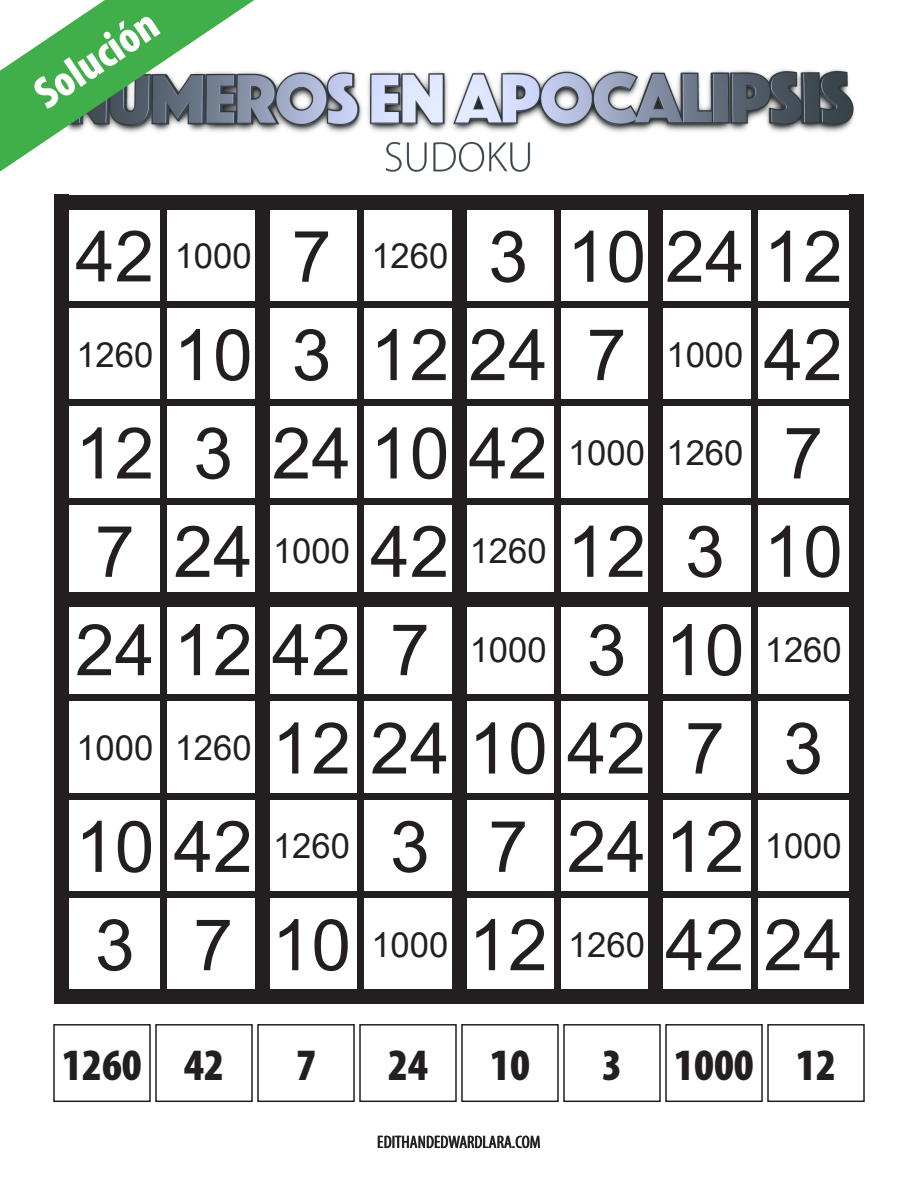
<style>
.page{position:relative;width:918px;height:1188px;background:#fff}
.page>*{position:absolute;margin:0;border:0;box-sizing:border-box;transform-origin:0 0}
.t1{font:71.25px/98.4px "Arial";color:#231f20}
.t2{font:900 condensed 45px "Myriad Pro";color:#231f20}
.t3{font:900 condensed 45px "Myriad Pro";color:#fff}
.t4{font:34.65px "Arial";color:#231f20}
.t5{font:condensed 18px "Myriad Pro";color:#231f20}
.s1{font-size:70.8px}
.s2{font-size:71.25px}
</style>
<div class="page">
<img style="left:254px;top:69px;width:600px;height:103px">
<svg style="left:0;top:0;width:254px;height:172px"></svg>
<div style="left:54px;top:195px;width:15px;height:809px;background:#231f20"></div>
<div style="left:161px;top:203px;width:6px;height:793px;background:#231f20"></div>
<div style="left:357px;top:203px;width:7px;height:793px;background:#231f20"></div>
<div style="left:554px;top:203px;width:7px;height:793px;background:#231f20"></div>
<div style="left:751px;top:203px;width:7px;height:793px;background:#231f20"></div>
<div style="left:849px;top:195px;width:15px;height:809px;background:#231f20"></div>
<div style="left:54px;top:195px;width:810px;height:15px;background:#231f20"></div>
<div style="left:62px;top:301px;width:794px;height:7px;background:#231f20"></div>
<div style="left:62px;top:399px;width:794px;height:7px;background:#231f20"></div>
<div style="left:62px;top:498px;width:794px;height:7px;background:#231f20"></div>
<div style="left:62px;top:694px;width:794px;height:7px;background:#231f20"></div>
<div style="left:62px;top:793px;width:794px;height:7px;background:#231f20"></div>
<div style="left:62px;top:891px;width:794px;height:7px;background:#231f20"></div>
<div style="left:54px;top:989px;width:810px;height:15px;background:#231f20"></div>
<div style="left:255px;top:206px;width:15px;height:98px;background:#231f20"></div>
<div style="left:452px;top:206px;width:14px;height:98px;background:#231f20"></div>
<div style="left:648px;top:206px;width:15px;height:98px;background:#231f20"></div>
<div style="left:255px;top:304px;width:15px;height:99px;background:#231f20"></div>
<div style="left:452px;top:304px;width:14px;height:99px;background:#231f20"></div>
<div style="left:648px;top:304px;width:15px;height:99px;background:#231f20"></div>
<div style="left:255px;top:403px;width:15px;height:98px;background:#231f20"></div>
<div style="left:452px;top:403px;width:14px;height:98px;background:#231f20"></div>
<div style="left:648px;top:403px;width:15px;height:98px;background:#231f20"></div>
<div style="left:255px;top:501px;width:15px;height:98px;background:#231f20"></div>
<div style="left:452px;top:501px;width:14px;height:98px;background:#231f20"></div>
<div style="left:648px;top:501px;width:15px;height:98px;background:#231f20"></div>
<div style="left:66px;top:592px;width:98px;height:15px;background:#231f20"></div>
<div style="left:164px;top:592px;width:98px;height:15px;background:#231f20"></div>
<div style="left:255px;top:599px;width:15px;height:99px;background:#231f20"></div>
<div style="left:262px;top:592px;width:99px;height:15px;background:#231f20"></div>
<div style="left:361px;top:592px;width:98px;height:15px;background:#231f20"></div>
<div style="left:452px;top:599px;width:14px;height:99px;background:#231f20"></div>
<div style="left:459px;top:592px;width:98px;height:15px;background:#231f20"></div>
<div style="left:557px;top:592px;width:99px;height:15px;background:#231f20"></div>
<div style="left:648px;top:599px;width:15px;height:99px;background:#231f20"></div>
<div style="left:656px;top:592px;width:98px;height:15px;background:#231f20"></div>
<div style="left:754px;top:592px;width:98px;height:15px;background:#231f20"></div>
<div style="left:255px;top:698px;width:15px;height:98px;background:#231f20"></div>
<div style="left:452px;top:698px;width:14px;height:98px;background:#231f20"></div>
<div style="left:648px;top:698px;width:15px;height:98px;background:#231f20"></div>
<div style="left:255px;top:796px;width:15px;height:98px;background:#231f20"></div>
<div style="left:452px;top:796px;width:14px;height:98px;background:#231f20"></div>
<div style="left:648px;top:796px;width:15px;height:98px;background:#231f20"></div>
<div style="left:255px;top:894px;width:15px;height:99px;background:#231f20"></div>
<div style="left:452px;top:894px;width:14px;height:99px;background:#231f20"></div>
<div style="left:648px;top:894px;width:15px;height:99px;background:#231f20"></div>
<div style="left:53px;top:1024px;width:98px;height:78px;border:2px solid #231f20"></div>
<div style="left:155px;top:1024px;width:98px;height:78px;border:2px solid #231f20"></div>
<div style="left:257px;top:1024px;width:98px;height:78px;border:2px solid #231f20"></div>
<div style="left:359px;top:1024px;width:98px;height:78px;border:2px solid #231f20"></div>
<div style="left:461px;top:1024px;width:98px;height:78px;border:2px solid #231f20"></div>
<div style="left:563px;top:1024px;width:98px;height:78px;border:2px solid #231f20"></div>
<div style="left:665px;top:1024px;width:98px;height:78px;border:2px solid #231f20"></div>
<div style="left:767px;top:1024px;width:98px;height:78px;border:2px solid #231f20"></div>
<p class="t3" style="left:22px;top:74px;width:141px;rotate:-34deg">Solución</p>
<p class="t4" style="left:75px;top:232px;width:769px"><span class="s1">42</span> 1000 <span class="s2">7</span> 1260 <span class="s2">3 10 24 12</span></p>
<p class="t1" style="left:75px;top:305px;width:769px"><sup>1260</sup> 10 3 12 24 7 <sup>1000</sup> 42<br>12 3 24 10 42 <sup>1000</sup> <sup>1260</sup> 7<br>7 24 <sup>1000</sup> 42 <sup>1260</sup> 12 3 10<br>24 12 42 7 <sup>1000</sup> 3 10 <sup>1260<br>1000</sup> <sup>1260</sup> 12 24 10 42 7 3<br>10 42 <sup>1260</sup> 3 7 24 12 <sup>1000<br></sup>3 7 10 <sup>1000</sup> 12 <sup>1260</sup> 42 24</p>
<p class="t2" style="left:62px;top:1036px;width:163px">1260 42</p>
<p class="t2" style="left:296px;top:1036px;width:21px">7</p>
<p class="t2" style="left:388px;top:1036px;width:41px">24</p>
<p class="t2" style="left:490px;top:1036px;width:41px">10</p>
<p class="t2" style="left:602px;top:1036px;width:235px">3 1000 12</p>
<p class="t5" style="left:377px;top:1131px;width:165px">EDITHANDEDWARDLARA.COM</p>
</div>
